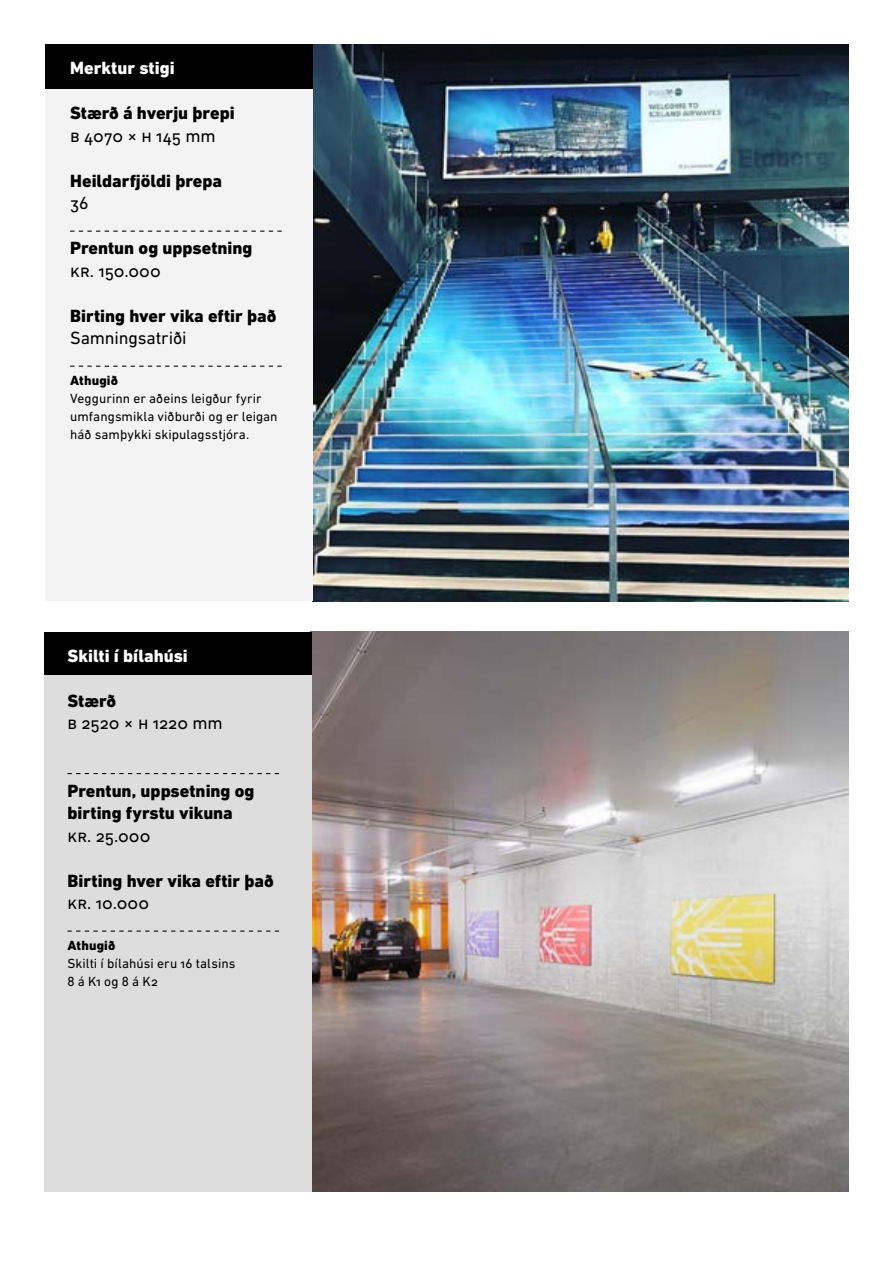
<style>
.page{position:relative;width:893px;height:1263px;background:#fff}
.page>*{position:absolute;margin:0;border:0;box-sizing:border-box;transform-origin:0 0}
.t1{font:800 18px/22.5px "DIN Next LT Pro";color:#000}
.t2{font:18px "DIN Next LT Pro";letter-spacing:-.005em;color:#000}
.t3{font:800 18px "DIN Next LT Pro";color:#fff}
.t4{font:13.5px/18px "DIN Next LT Pro";letter-spacing:.005em;color:#000}
.t5{font:800 13.5px "DIN Next LT Pro";letter-spacing:.01em;color:#000}
</style>
<div class="page">
<img style="left:313px;top:45px;width:535px;height:556px">
<div style="left:45px;top:45px;width:268px;height:556px;background:#f3f3f3"></div>
<div style="left:45px;top:45px;width:268px;height:44px;background:#000"></div>
<svg style="left:70px;top:231px;width:212px;height:1px"></svg>
<svg style="left:70px;top:366px;width:212px;height:1px"></svg>
<img style="left:312px;top:632px;width:536px;height:560px">
<div style="left:44px;top:632px;width:268px;height:44px;background:#000"></div>
<div style="left:44px;top:675px;width:268px;height:517px;background:#dedddd"></div>
<svg style="left:68px;top:773px;width:211px;height:1px"></svg>
<svg style="left:68px;top:930px;width:211px;height:2px"></svg>
<p class="t3" style="left:70px;top:57px;width:106px">Merktur stigi</p>
<p class="t1" style="left:70px;top:102px;width:166px">Stærð á hverju þrepi</p>
<p class="t2" style="left:70px;top:125px;width:147px">b 4070 × h 145 mm</p>
<p class="t1" style="left:70px;top:169px;width:153px">Heildarfjöldi þrepa</p>
<p class="t2" style="left:70px;top:193px;width:20px">36</p>
<p class="t1" style="left:70px;top:237px;width:184px">Prentun og uppsetning</p>
<p class="t2" style="left:70px;top:260px;width:92px">kr. 150.000</p>
<p class="t1" style="left:70px;top:304px;width:208px">Birting hver vika eftir það</p>
<p class="t2" style="left:70px;top:328px;width:118px">Samningsatriði</p>
<p class="t5" style="left:70px;top:372px;width:49px">Athugið</p>
<p class="t4" style="left:70px;top:389px;width:209px">Veggurinn er aðeins leigður fyrir umfangsmikla viðburði og er leigan háð samþykki skipulagsstjóra.</p>
<p class="t3" style="left:68px;top:645px;width:122px">Skilti í bílahúsi</p>
<p class="t1" style="left:68px;top:689px;width:50px">Stærð</p>
<p class="t2" style="left:68px;top:712px;width:157px">b 2520 × h 1220 mm</p>
<p class="t1" style="left:68px;top:779px;width:188px">Prentun, uppsetning og birting fyrstu vikuna</p>
<p class="t2" style="left:68px;top:825px;width:85px">kr. 25.000</p>
<p class="t1" style="left:68px;top:869px;width:208px">Birting hver vika eftir það</p>
<p class="t2" style="left:68px;top:892px;width:83px">kr. 10.000</p>
<p class="t5" style="left:68px;top:937px;width:49px">Athugið</p>
<p class="t4" style="left:68px;top:954px;width:169px">Skilti í bílahúsi eru 16 talsins<br>8 á K1 og 8 á K2</p>
</div>
